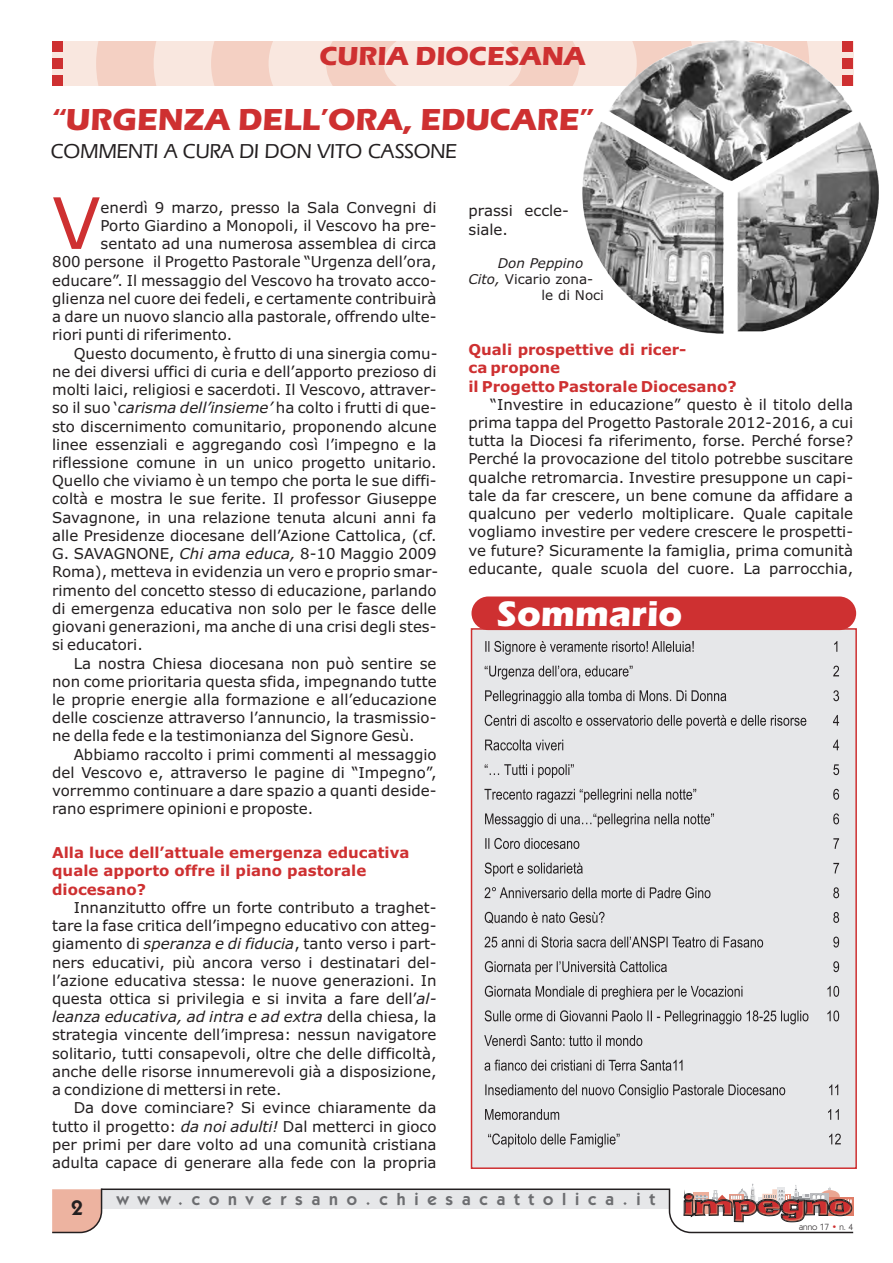
<style>
.page{position:relative;width:893px;height:1263px;background:#fff}
.page>*{position:absolute;margin:0;border:0;box-sizing:border-box;transform-origin:0 0}
.t1{font:70.95px "Verdana";color:#ce3031}
.t2{font:700 36.6px "Eras ITC";color:#fff}
.t3{font:700 31.5px "Eras ITC";color:#ce3031}
.t4{font:700 27px "Eras ITC";color:#ce3031}
.t5{font:500 21px "Eras IT Cby BT";color:#231f20}
.t6{font:600 21px "Kabel IT Cby BT";color:#231f20}
.t7{font:600 17.25px "Kabel IT Cby BT";letter-spacing:.515em;color:#6c6d70}
.t8{font:15px/18.3px "Verdana";color:#231f20;text-align:justify}
.t9{font:700 15px/18.3px "Verdana";color:#ce3031}
.t10{font:13.5px "Verdana";color:#231f20}
.t11{font:italic 13.5px "Verdana";color:#231f20}
.t12{font:9px "Kabel IT Cby BT";color:#231f20}
.t13{font:9px "Kabel IT Cby BT";color:#ce3031}
.s1{font-style:italic}
</style>
<div class="page">
<div style="left:52px;top:41px;width:801px;height:44px;background:#f9e7df"></div>
<svg style="left:96px;top:41px;width:483px;height:44px"></svg>
<div style="left:52px;top:41px;width:11px;height:11px;background:#ce3031"></div>
<div style="left:52px;top:75px;width:11px;height:11px;background:#ce3031"></div>
<div style="left:52px;top:58px;width:11px;height:11px;background:#ce3031"></div>
<svg style="left:52px;top:1184px;width:802px;height:50px"></svg>
<div style="left:471px;top:629px;width:385px;height:539px;background:#e6e7e9"></div>
<div style="left:471px;top:596px;width:385px;height:34px;background:#ce3031;border-radius:17px"></div>
<div style="left:471px;top:628px;width:386px;height:541px;border:2px solid #ce3031"></div>
<img style="left:582px;top:41px;width:297px;height:292px">
<svg style="left:484px;top:641px;width:357px;height:506px"></svg>
<h3 class="t4" style="left:319px;top:46px;width:268px">CURIA DIOCESANA</h3>
<h3 class="t3" style="left:52px;top:108px;width:543px">“URGENZA DELL’ORA, EDUCARE”</h3>
<h3 class="t5" style="left:51px;top:142px;width:408px">COMMENTI A CURA DI DON VITO CASSONE</h3>
<h1 class="t1" style="left:52px;top:195px;width:50px">V</h1>
<p class="t8" style="left:101px;top:199px;width:337px">enerdì 9 marzo, presso la Sala Convegni di</p>
<p class="t8" style="left:101px;top:218px;width:337px">Porto Giardino a Monopoli, il Vescovo ha pre-</p>
<p class="t8" style="left:101px;top:236px;width:337px">sentato ad una numerosa assemblea di circa</p>
<p class="t8" style="left:52px;top:254px;width:386px">800 persone il Progetto Pastorale “Urgenza dell’ora,</p>
<p class="t8" style="left:52px;top:272px;width:386px">educare”. Il messaggio del Vescovo ha trovato acco-</p>
<p class="t8" style="left:52px;top:291px;width:386px">glienza nel cuore dei fedeli, e certamente contribuirà</p>
<p class="t8" style="left:52px;top:309px;width:386px">a dare un nuovo slancio alla pastorale, offrendo ulte-</p>
<p class="t8" style="left:52px;top:327px;width:182px">riori punti di riferimento.</p>
<p class="t8" style="left:74px;top:345px;width:365px">Questo documento, è frutto di una sinergia comu-</p>
<p class="t8" style="left:52px;top:363px;width:386px">ne dei diversi uffici di curia e dell’apporto prezioso di</p>
<p class="t8" style="left:52px;top:382px;width:386px">molti laici, religiosi e sacerdoti. Il Vescovo, attraver-</p>
<p class="t8" style="left:52px;top:400px;width:386px">so il suo ‘<span class="s1">carisma dell’insieme’</span> ha colto i frutti di que-</p>
<p class="t8" style="left:52px;top:418px;width:386px">sto discernimento comunitario, proponendo alcune</p>
<p class="t8" style="left:52px;top:436px;width:386px">linee essenziali e aggregando così l’impegno e la</p>
<p class="t8" style="left:52px;top:455px;width:386px">riflessione comune in un unico progetto unitario.</p>
<p class="t8" style="left:52px;top:473px;width:386px">Quello che viviamo è un tempo che porta le sue diffi-</p>
<p class="t8" style="left:52px;top:491px;width:386px">coltà e mostra le sue ferite. Il professor Giuseppe</p>
<p class="t8" style="left:52px;top:509px;width:386px">Savagnone, in una relazione tenuta alcuni anni fa</p>
<p class="t8" style="left:52px;top:528px;width:386px">alle Presidenze diocesane dell’Azione Cattolica, (cf.</p>
<p class="t8" style="left:52px;top:546px;width:386px">G. SAVAGNONE, <span class="s1">Chi ama educa,</span> 8-10 Maggio 2009</p>
<p class="t8" style="left:52px;top:564px;width:388px">Roma), metteva in evidenzia un vero e proprio smar-</p>
<p class="t8" style="left:52px;top:582px;width:386px">rimento del concetto stesso di educazione, parlando</p>
<p class="t8" style="left:52px;top:600px;width:386px">di emergenza educativa non solo per le fasce delle</p>
<p class="t8" style="left:52px;top:619px;width:386px">giovani generazioni, ma anche di una crisi degli stes-</p>
<p class="t8" style="left:52px;top:637px;width:92px">si educatori.</p>
<p class="t8" style="left:74px;top:655px;width:364px">La nostra Chiesa diocesana non può sentire se</p>
<p class="t8" style="left:52px;top:673px;width:386px">non come prioritaria questa sfida, impegnando tutte</p>
<p class="t8" style="left:52px;top:692px;width:386px">le proprie energie alla formazione e all’educazione</p>
<p class="t8" style="left:52px;top:710px;width:386px">delle coscienze attraverso l’annuncio, la trasmissio-</p>
<p class="t8" style="left:52px;top:728px;width:364px">ne della fede e la testimonianza del Signore Gesù.</p>
<p class="t8" style="left:74px;top:746px;width:364px">Abbiamo raccolto i primi commenti al messaggio</p>
<p class="t8" style="left:52px;top:764px;width:386px">del Vescovo e, attraverso le pagine di “Impegno”,</p>
<p class="t8" style="left:52px;top:783px;width:386px">vorremmo continuare a dare spazio a quanti deside-</p>
<p class="t8" style="left:52px;top:801px;width:263px">rano esprimere opinioni e proposte.</p>
<p class="t9" style="left:52px;top:845px;width:359px">Alla luce dell’attuale emergenza educativa quale apporto offre il piano pastorale diocesano?</p>
<p class="t8" style="left:52px;top:899px;width:386px;text-indent:22px">Innanzitutto offre un forte contributo a traghet&shy;tare la fase critica dell’impegno educativo con atteg&shy;giamento di <span class="s1">speranza e di fiducia</span>, tanto verso i part&shy;ners educativi, più ancora verso i destinatari del&shy;l’azione educativa stessa: le nuove generazioni. In questa ottica si privilegia e si invita a fare dell’<span class="s1">al&shy;leanza educativa, ad intra e ad extra</span> della chiesa, la strategia vincente dell’impresa: nessun navigatore solitario, tutti consapevoli, oltre che delle difficoltà, anche delle risorse innumerevoli già a disposizione, a condizione di mettersi in rete.</p>
<p class="t8" style="left:52px;top:1100px;width:386px;text-indent:22px">Da dove cominciare? Si evince chiaramente da tutto il progetto: <span class="s1">da noi adulti!</span> Dal metterci in gioco per primi per dare volto ad una comunità cristiana adulta capace di generare alla fede con la propria</p>
<p class="t8" style="left:468px;top:203px;width:102px">prassi eccle&shy;siale.</p>
<p class="t11" style="left:498px;top:257px;width:87px">Don Peppino</p>
<p class="t10" style="left:468px;top:274px;width:126px"><span class="s1">Cito,</span> Vicario zona-</p>
<p class="t10" style="left:541px;top:290px;width:64px">le di Noci</p>
<p class="t9" style="left:468px;top:342px;width:270px">Quali prospettive di ricer-<br>ca propone<br>il Progetto Pastorale Diocesano?</p>
<p class="t8" style="left:468px;top:396px;width:386px;text-indent:22px">“Investire in educazione” questo è il titolo della prima tappa del Progetto Pastorale 2012-2016, a cui tutta la Diocesi fa riferimento, forse. Perché forse?<br>Perché la provocazione del titolo potrebbe suscitare qualche retromarcia. Investire presuppone un capi&shy;tale da far crescere, un bene comune da affidare a qualcuno per vederlo moltiplicare. Quale capitale vogliamo investire per vedere crescere le prospetti&shy;ve future? Sicuramente la famiglia, prima comunità educante, quale scuola del cuore. La parrocchia,</p>
<h2 class="t2" style="left:497px;top:600px;width:187px">Sommario</h2>
<h3 class="t6" style="left:71px;top:1199px;width:13px">2</h3>
<p class="t7" style="left:117px;top:1192px;width:540px">www.conversano.chiesacattolica.it</p>
<p class="t12" style="left:799px;top:1223px;width:55px">anno 17 n. 4</p>
<p class="t13" style="left:832px;top:1223px;width:7px">•</p>
</div>
